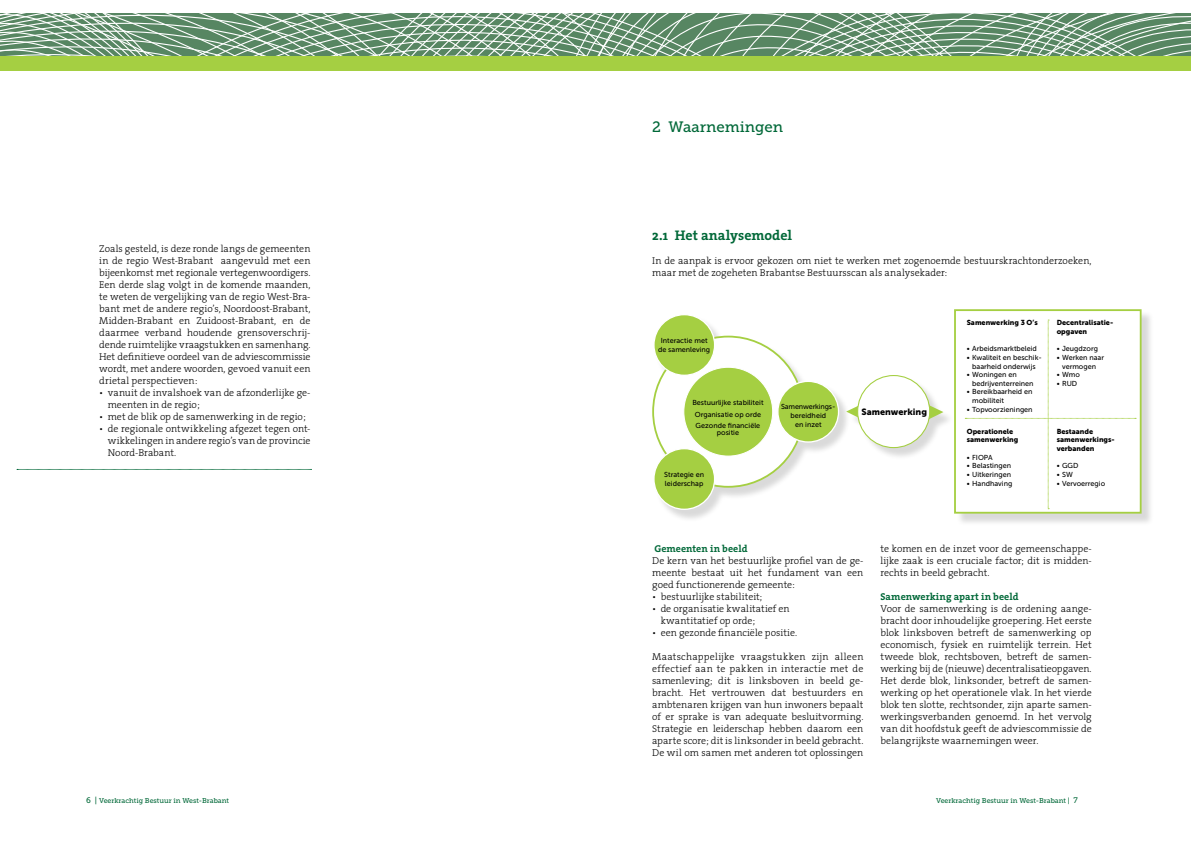
<style>
.page{position:relative;width:1191px;height:842px;background:#fff}
.page>*{position:absolute;margin:0;border:0;box-sizing:border-box;transform-origin:0 0}
.t1{font:15px "Museo Slab 500";color:#006838}
.t2{font:700 14px "The Serif";letter-spacing:-.005em;color:#006838}
.t3{font:300 10px/12px "The Serif";color:#000;text-align:justify}
.t4{font:700 10px "The Serif";letter-spacing:.005em;color:#006838}
.t5{font:9px "Museo Sans 900";color:#000}
.t6{font:7.2px/8.7px "Museo Sans 500";color:#000;text-align:center}
.t7{font:7.2px/8.7px "Museo Sans 900";color:#000}
.t8{font:7px "Museo Slab 500";color:#006838}
.s1{font-size:8px}
</style>
<div class="page">
<div style="left:0;top:50px;width:1191px;height:20px;background:#a5cf42"></div>
<svg style="left:0;top:13px;width:1191px;height:42px;background:#81a48a"></svg>
<svg style="left:17px;top:469px;width:294px;height:1px"></svg>
<div style="left:653px;top:311px;width:501px;height:215px;background:#000;opacity:.15"></div>
<svg style="left:846px;top:400px;width:97px;height:23px"></svg>
<div style="left:857px;top:375px;width:72px;height:73px;background:#fff;border-radius:50%"></div>
<div style="left:857px;top:375px;width:73px;height:73px;border:1px solid #a5cf42;border-radius:50%"></div>
<div style="left:653px;top:337px;width:150px;height:150px;background:#fff;border-radius:50%"></div>
<div style="left:654px;top:315px;width:60px;height:60px;background:#a5cf42;border-radius:50%"></div>
<div style="left:653px;top:314px;width:62px;height:62px;border:1px solid #fff;border-radius:50%"></div>
<div style="left:654px;top:449px;width:60px;height:60px;background:#a5cf42;border-radius:50%"></div>
<div style="left:653px;top:448px;width:62px;height:62px;border:1px solid #fff;border-radius:50%"></div>
<div style="left:778px;top:381px;width:60px;height:61px;background:#a5cf42;border-radius:50%"></div>
<div style="left:777px;top:381px;width:62px;height:62px;border:1px solid #fff;border-radius:50%"></div>
<div style="left:684px;top:367px;width:88px;height:89px;background:#a5cf42;border-radius:50%"></div>
<div style="left:954px;top:309px;width:187px;height:205px;background:#fff;border:2px solid #a5cf42"></div>
<svg style="left:965px;top:320px;width:171px;height:189px"></svg>
<p class="t3" style="left:99px;top:242px;width:213px">Zoals gesteld, is deze ronde langs de gemeenten in de regio West-Brabant aangevuld met een bijeenkomst met regionale vertegenwoordigers.<br>Een derde slag volgt in de komende maanden, te weten de vergelijking van de regio West-Bra&shy;bant met de andere regio’s, Noordoost-Brabant, Midden-Brabant en Zuidoost-Brabant, en de daarmee verband houdende grensoverschrij&shy;dende ruimtelijke vraagstukken en samenhang.<br>Het definitieve oordeel van de adviescommissie wordt, met andere woorden, gevoed vanuit een drietal perspectieven:</p>
<p class="t3" style="left:108px;top:386px;width:204px;text-indent:-8px">• vanuit de invalshoek van de afzonderlijke ge&shy;meenten in de regio;</p>
<p class="t3" style="left:99px;top:410px;width:208px">• met de blik op de samenwerking in de regio;</p>
<p class="t3" style="left:108px;top:422px;width:204px;text-indent:-8px">• de regionale ontwikkeling afgezet tegen ont&shy;wikkelingen in andere regio’s van de provincie Noord-Brabant.</p>
<h1 class="t1" style="left:652px;top:118px;width:132px">2 Waarnemingen</h1>
<h2 class="t2" style="left:652px;top:224px;width:141px">2.1 Het analysemodel</h2>
<p class="t3" style="left:652px;top:254px;width:441px">In de aanpak is ervoor gekozen om niet te werken met zogenoemde bestuurskrachtonderzoeken, maar met de zogeheten Brabantse Bestuursscan als analysekader:</p>
<p class="t7" style="left:966px;top:318px;width:72px">Samenwerking 3 O’s</p>
<p class="t6" style="left:966px;top:344px;width:72px">• Arbeidsmarktbeleid</p>
<p class="t6" style="left:966px;top:353px;width:77px">• Kwaliteit en beschik&shy;baarheid onderwijs</p>
<p class="t6" style="left:972px;top:370px;width:63px;text-align:left;text-indent:-5px">• Woningen en bedrijventerreinen</p>
<p class="t6" style="left:972px;top:388px;width:62px;text-align:left;text-indent:-5px">• Bereikbaarheid en mobiliteit</p>
<p class="t6" style="left:966px;top:405px;width:67px">• Topvoorzieningen</p>
<p class="t6" style="left:658px;top:336px;width:54px">Interactie met de samenleving</p>
<p class="t6" style="left:692px;top:397px;width:73px;line-height:11.3px">Bestuurlijke stabiliteit<br>Organisatie op orde<br>Gezonde financiële</p>
<p class="t6" style="left:717px;top:428px;width:24px">positie</p>
<p class="t7" style="left:966px;top:427px;width:53px">Operationele samenwerking</p>
<p class="t6" style="left:966px;top:453px;width:27px">• FIOPA</p>
<p class="t6" style="left:966px;top:461px;width:46px">• Belastingen</p>
<p class="t6" style="left:966px;top:470px;width:46px">• Uitkeringen</p>
<p class="t6" style="left:966px;top:479px;width:47px">• Handhaving</p>
<p class="t6" style="left:781px;top:403px;width:56px">Samenwerkings&shy;bereidheid<br>en inzet</p>
<p class="t5" style="left:861px;top:407px;width:67px">Samenwerking</p>
<p class="t6" style="left:664px;top:470px;width:41px;text-align:left">Strategie en leiderschap</p>
<p class="t7" style="left:1056px;top:318px;width:58px">Decentralisatie&shy;opgaven</p>
<p class="t6" style="left:1056px;top:344px;width:43px">• Jeugdzorg</p>
<p class="t6" style="left:1056px;top:353px;width:49px">• Werken naar vermogen</p>
<p class="t6" style="left:1056px;top:370px;width:25px">• Wmo</p>
<p class="t6" style="left:1056px;top:379px;width:22px">• RUD</p>
<p class="t7" style="left:1056px;top:427px;width:60px">Bestaande samenwerkings&shy;verbanden</p>
<p class="t6" style="left:1056px;top:461px;width:23px">• GGD</p>
<p class="t6" style="left:1056px;top:470px;width:18px">• SW</p>
<p class="t6" style="left:1056px;top:479px;width:50px">• Vervoerregio</p>
<p class="t4" style="left:654px;top:540px;width:95px">Gemeenten in beeld</p>
<p class="t3" style="left:652px;top:554px;width:213px">De kern van het bestuurlijke profiel van de ge&shy;meente bestaat uit het fundament van een goed functionerende gemeente:</p>
<p class="t3" style="left:652px;top:590px;width:112px">• bestuurlijke stabiliteit;</p>
<p class="t3" style="left:660px;top:602px;width:131px;text-indent:-8px">• de organisatie kwalitatief en kwantitatief op orde;</p>
<p class="t3" style="left:652px;top:626px;width:146px">• een gezonde financiële positie.</p>
<p class="t3" style="left:652px;top:650px;width:213px">Maatschappelijke vraagstukken zijn alleen effectief aan te pakken in interactie met de samenleving; dit is linksboven in beeld ge&shy;bracht. Het vertrouwen dat bestuurders en ambtenaren krijgen van hun inwoners bepaalt of er sprake is van adequate besluitvorming.<br>Strategie en leiderschap hebben daarom een aparte score; dit is linksonder in beeld gebracht.<br>De wil om samen met anderen tot oplossingen</p>
<p class="t3" style="left:880px;top:542px;width:213px">te komen en de inzet voor de gemeenschappe&shy;lijke zaak is een cruciale factor; dit is midden&shy;rechts in beeld gebracht.</p>
<p class="t4" style="left:880px;top:588px;width:140px">Samenwerking apart in beeld</p>
<p class="t3" style="left:880px;top:602px;width:213px">Voor de samenwerking is de ordening aange&shy;bracht door inhoudelijke groepering. Het eerste blok linksboven betreft de samenwerking op economisch, fysiek en ruimtelijk terrein. Het tweede blok, rechtsboven, betreft de samen&shy;werking bij de (nieuwe) decentralisatieopgaven.<br>Het derde blok, linksonder, betreft de samen&shy;werking op het operationele vlak. In het vierde blok ten slotte, rechtsonder, zijn aparte samen&shy;werkingsverbanden genoemd. In het vervolg van dit hoofdstuk geeft de adviescommissie de belangrijkste waarnemingen weer.</p>
<p class="t8" style="left:86px;top:797px;width:144px"><span class="s1">6 |</span> Veerkrachtig Bestuur in West-Brabant</p>
<p class="t8" style="left:936px;top:797px;width:143px">Veerkrachtig Bestuur in West-Brabant | <span class="s1">7</span></p>
</div>
